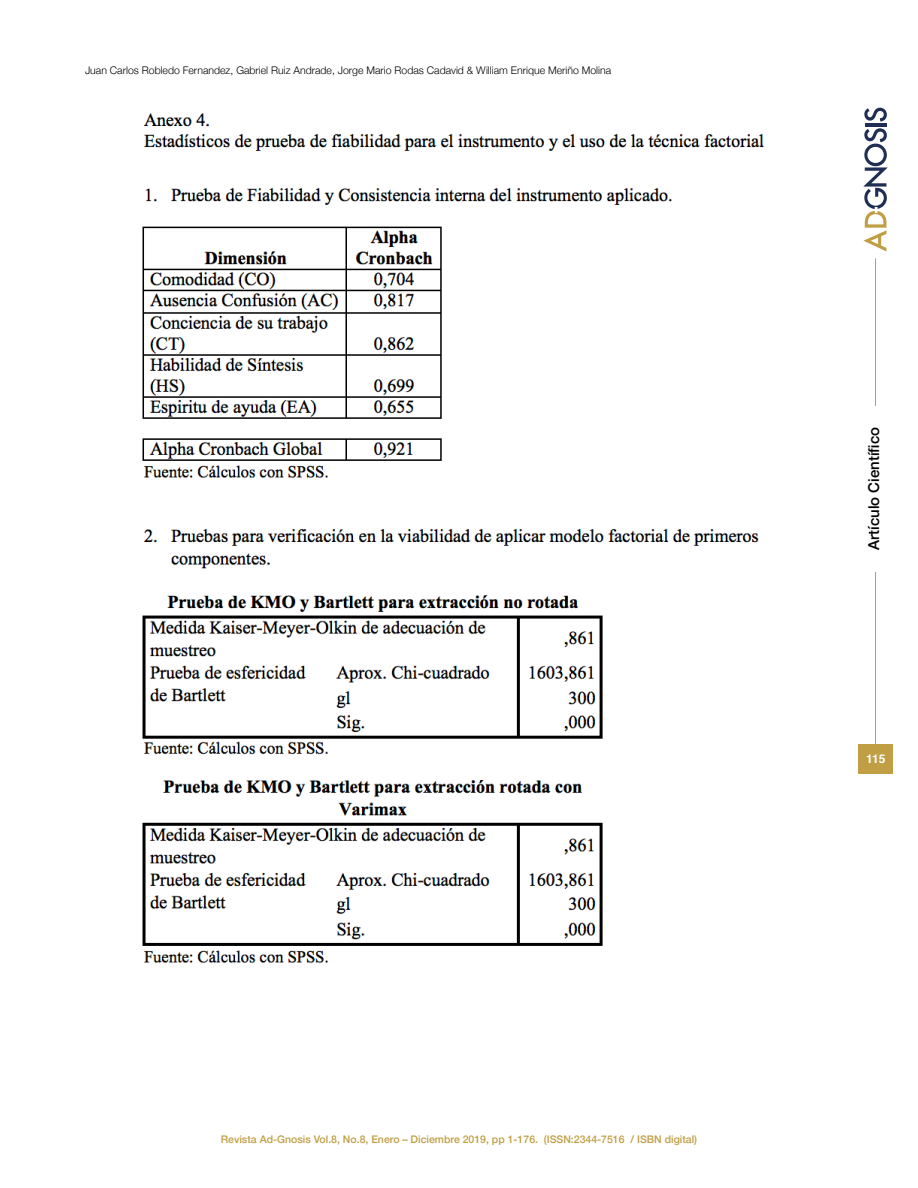
<style>
.page{position:relative;width:918px;height:1188px;background:#fff}
.page>*{position:absolute;margin:0;border:0;box-sizing:border-box;transform-origin:0 0}
.t1{font:500 15px "Helvetica Neue";color:#000}
.t2{font:700 12px "Helvetica";color:#fff}
.t3{font:300 10.5px "Helvetica Neue";color:#000}
.t4{font:500 10.5px "Helvetica Neue";color:#c09e44}
</style>
<div class="page">
<hr style="left:875px;top:258px;width:1px;height:503px;background:#c09e43">
<div style="left:858px;top:744px;width:35px;height:30px;background:#c09e43"></div>
<hr style="left:865px;top:123px;width:21px;height:4px;background:#1e2e54">
<svg style="left:864px;top:108px;width:23px;height:14px"></svg>
<svg style="left:863px;top:128px;width:25px;height:123px"></svg>
<div style="left:863px;top:406px;width:24px;height:165px;background:#fff"></div>
<img style="left:142px;top:113px;width:623px;height:850px">
<p class="t3" style="left:85px;top:61px;width:528px">Juan Carlos Robledo Fernandez, Gabriel Ruiz Andrade, Jorge Mario Rodas Cadavid &amp; William Enrique Meriño Molina</p>
<p class="t4" style="left:221px;top:1131px;width:478px">Revista Ad-Gnosis Vol.8, No.8, Enero – Diciembre 2019, pp 1-176. (ISSN:2344-7516 / ISBN digital)</p>
<h1 class="t1" style="left:862px;top:550px;width:125px;rotate:-90deg">Artículo Científico</h1>
<p class="t2" style="left:866px;top:749px;width:21px">115</p>
</div>
